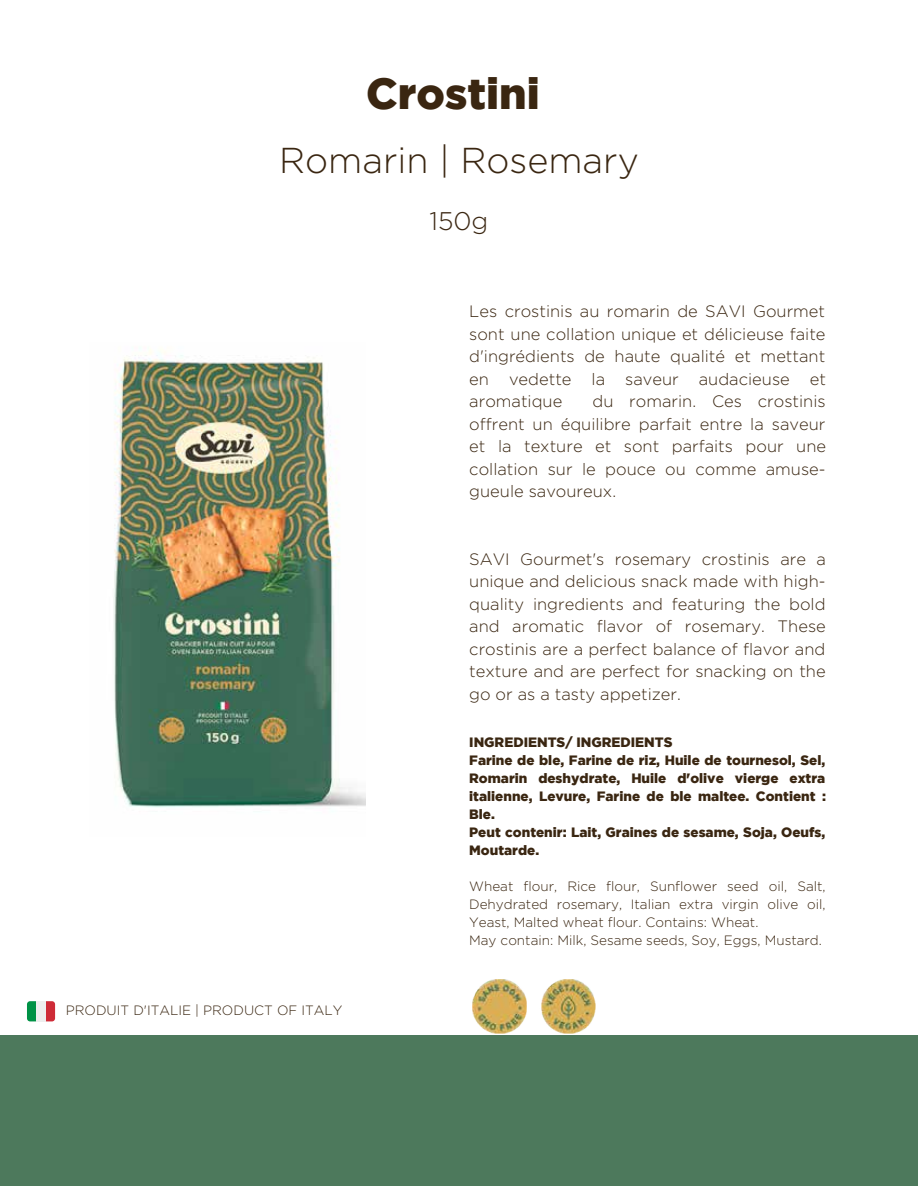
<style>
.page{position:relative;width:918px;height:1188px;background:#fff}
.page>*{position:absolute;margin:0;border:0;box-sizing:border-box;transform-origin:0 0}
.t1{font:900 43.5px "Gotham";color:#3a2611}
.t2{font:300 36px "Gotham";color:#3a2611}
.t3{font:300 25.5px "Gotham";color:#3a2611}
.t4{font:300 16.5px/22.5px "Gotham";color:#3a2611;text-align:justify}
.t5{font:900 13.5px/18px "Gotham";color:#3a2611}
.t6{font:300 13.5px/18px "Gotham";color:#3a2611}
</style>
<div class="page">
<img style="left:472px;top:979px;width:54px;height:54px">
<img style="left:541px;top:979px;width:54px;height:54px">
<img style="left:113px;top:349px;width:253px;height:459px">
<svg style="left:46px;top:1001px;width:9px;height:20px"></svg>
<svg style="left:27px;top:1001px;width:9px;height:20px"></svg>
<div style="left:36px;top:1001px;width:10px;height:20px;background:#eee"></div>
<div style="left:0;top:1037px;width:918px;height:149px;background:#4d795c"></div>
<h1 class="t1" style="left:366px;top:69px;width:175px">Crostini</h1>
<h2 class="t2" style="left:279px;top:138px;width:361px">Romarin | Rosemary</h2>
<h3 class="t3" style="left:430px;top:205px;width:60px">150g</h3>
<p class="t4" style="left:469px;top:300px;width:358px">Les crostinis au romarin de SAVI Gourmet sont une collation unique et délicieuse faite d'ingrédients de haute qualité et mettant en vedette la saveur audacieuse et aromatique</p>
<p class="t4" style="left:469px;top:390px;width:358px;text-indent:123px">du romarin. Ces crostinis offrent un équilibre parfait entre la saveur et la texture et sont parfaits pour une collation sur le pouce ou comme amuse&shy;gueule savoureux.</p>
<p class="t4" style="left:469px;top:547px;width:358px">SAVI Gourmet's rosemary crostinis are a unique and delicious snack made with high&shy;quality ingredients and featuring the bold and aromatic flavor of rosemary. These crostinis are a perfect balance of flavor and texture and are perfect for snacking on the go or as a tasty appetizer.</p>
<p class="t6" style="left:66px;top:1001px;width:278px">PRODUIT D'ITALIE | PRODUCT OF ITALY</p>
<p class="t5" style="left:469px;top:733px;width:358px">INGREDIENTS/ INGREDIENTS<br>Farine de ble, Farine de riz, Huile de tournesol, Sel, Romarin deshydrate, Huile d'olive vierge extra italienne, Levure, Farine de ble maltee. Contient :<br>Ble.<br>Peut contenir: Lait, Graines de sesame, Soja, Oeufs, Moutarde.</p>
<p class="t6" style="left:469px;top:877px;width:358px">Wheat flour, Rice flour, Sunflower seed oil, Salt, Dehydrated rosemary, Italian extra virgin olive oil, Yeast, Malted wheat flour. Contains: Wheat.<br>May contain: Milk, Sesame seeds, Soy, Eggs, Mustard.</p>
</div>
